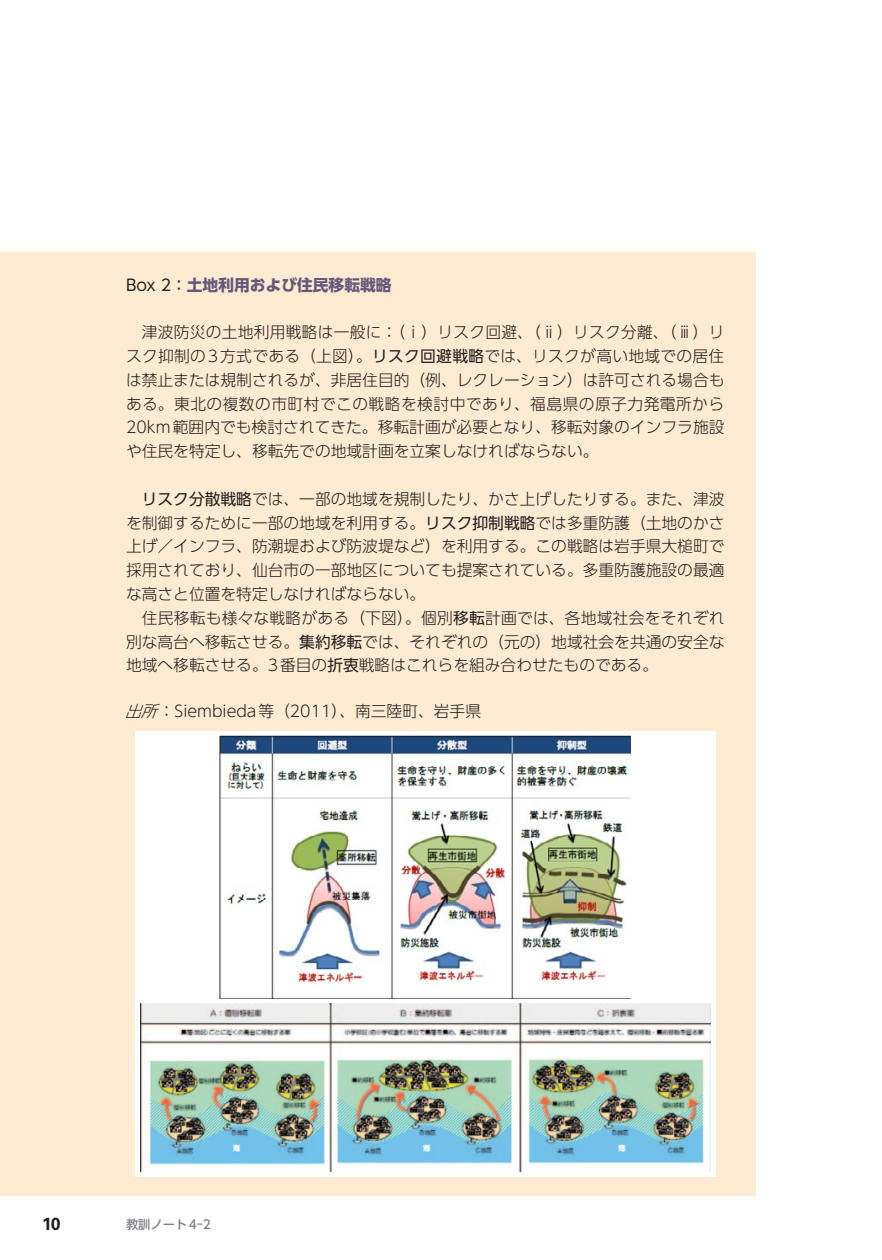
<style>
.page{position:relative;width:882px;height:1260px;background:#fff}
.page>*{position:absolute;margin:0;border:0;box-sizing:border-box;transform-origin:0 0}
.t1{font:700 17.5px "Univers LT Std";color:#231f20}
.t2{font:300 15.75px/23.8px "UD Shin Go Pro";color:#231f20;text-align:justify}
.t3{font:700 15.75px "UD Shin Go Pro";color:#65597b}
.t4{font:500 12.25px "UD Shin Go Pro";color:#808285}
.s1{font-weight:400;color:#231f20}
.s2{font-weight:400}
.s3{font-style:italic}
</style>
<div class="page">
<div style="left:0;top:252px;width:756px;height:944px;background:#feebd1"></div>
<div style="left:135px;top:731px;width:580px;height:446px;background:#fff"></div>
<img style="left:219px;top:736px;width:412px;height:263px">
<img style="left:140px;top:1004px;width:570px;height:168px">
<p class="t3" style="left:126px;top:272px;width:267px"><span class="s1">Box 2：</span>土地利用および住民移転戦略</p>
<p class="t2" style="left:126px;top:320px;width:600px;text-indent:16px">津波防災の土地利用戦略は一般に：（ⅰ）リスク回避、（ⅱ）リスク分離、（ⅲ）リスク抑制の3方式である（上図）。<span class="s2">リスク回避戦略</span>では、リスクが高い地域での居住は禁止または規制されるが、非居住目的（例、レクレーション）は許可される場合もある。東北の複数の市町村でこの戦略を検討中であり、福島県の原子力発電所から20km範囲内でも検討されてきた。移転計画が必要となり、移転対象のインフラ施設や住民を特定し、移転先での地域計画を立案しなければならない。</p>
<p class="t2" style="left:126px;top:486px;width:600px;text-indent:16px"><span class="s2">リスク分散戦略</span>では、一部の地域を規制したり、かさ上げしたりする。また、津波を制御するために一部の地域を利用する。<span class="s2">リスク抑制戦略</span>では多重防護（土地のかさ上げ／インフラ、防潮堤および防波堤など）を利用する。この戦略は岩手県大槌町で採用されており、仙台市の一部地区についても提案されている。多重防護施設の最適な高さと位置を特定しなければならない。</p>
<p class="t2" style="left:126px;top:605px;width:600px;text-indent:16px">住民移転も様々な戦略がある（下図）。個別<span class="s2">移転</span>計画では、各地域社会をそれぞれ別な高台へ移転させる。<span class="s2">集約移転</span>では、それぞれの（元の）地域社会を共通の安全な地域へ移転させる。3番目の<span class="s2">折衷</span>戦略はこれらを組み合わせたものである。</p>
<p class="t2" style="left:125px;top:699px;width:358px"><span class="s3">出所</span>：Siembieda等（2011）、南三陸町、岩手県</p>
<p class="t1" style="left:42px;top:1214px;width:20px">10</p>
<p class="t4" style="left:126px;top:1215px;width:87px">教訓ノート4-2</p>
</div>
